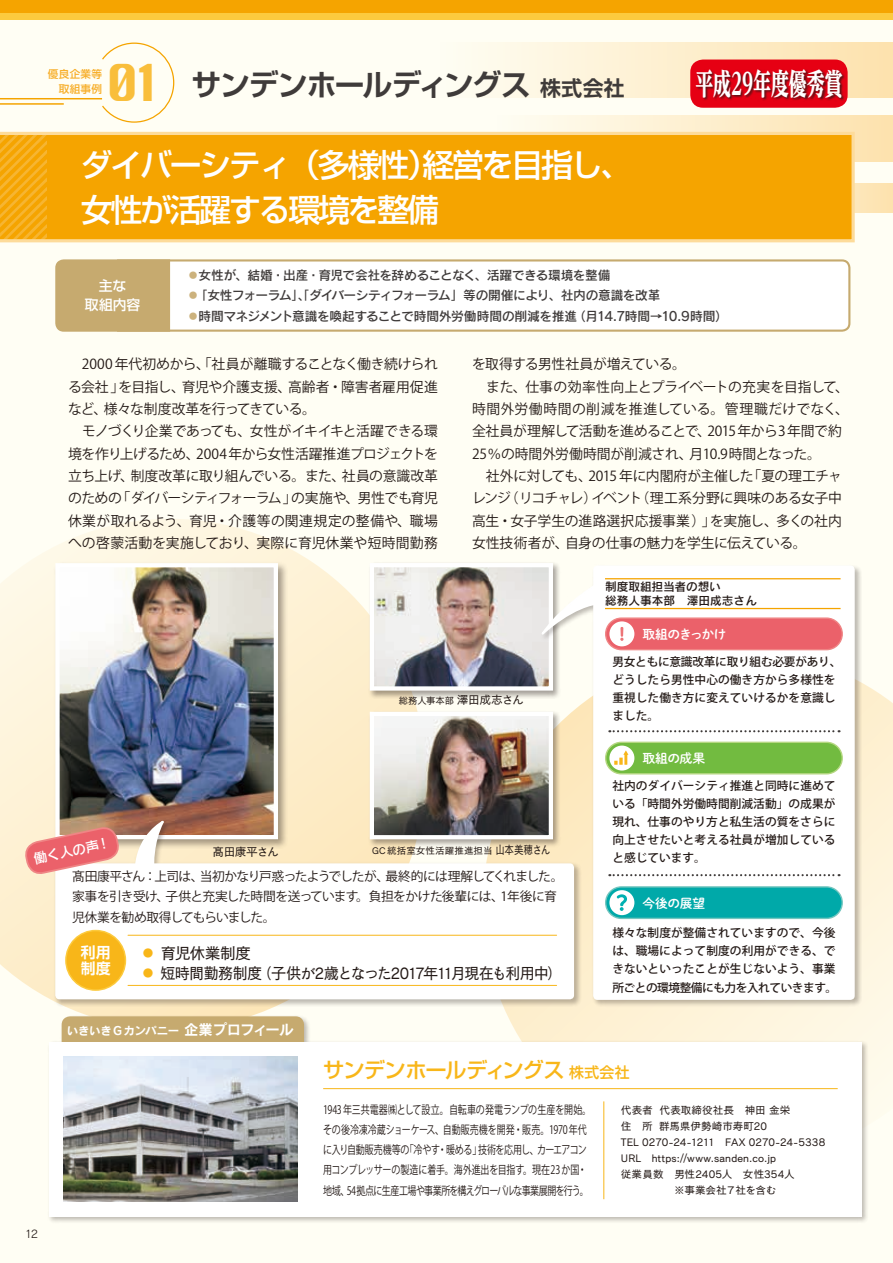
<style>
.page{position:relative;width:893px;height:1263px;background:#fffef4}
.page>*{position:absolute;margin:0;border:0;box-sizing:border-box;transform-origin:0 0}
.t1{font:500 31.95px/44.7px "Shin Go Pro";letter-spacing:-.07em;color:#fff}
.t2{font:700 29.7px "Shin Go Pro De";letter-spacing:-.04em;color:#3f3b3a}
.t3{font:800 29.7px "UD Reimin Pro";color:#fff;scale:.6 1}
.t4{font:500 21.3px "Shin Go Pro";letter-spacing:-.045em;color:#f8b619}
.t5{font:15.9px/20.2px "Cezanne Pro M";letter-spacing:-.065em;color:#231916}
.t6{font:700 14.85px/15.9px "Shin Go Pro De";color:#fff}
.t7{font:13.8px/22.4px "Koz Go Pro";letter-spacing:-.015em;color:#231916}
.t8{font:500 13.8px/19.2px "Shin Go Pro";letter-spacing:-.005em;color:#fff;text-align:center}
.t9{font:13.8px "Rodin Pro DB";color:#fff}
.t10{font:12.75px/20.2px "Rodin Pro DB";letter-spacing:-.04em;color:#3f3b3a}
.t11{font:12.75px/20.2px "Koz Go Pro";letter-spacing:-.055em;color:#231916}
.t12{font:12.75px "Shuei M Go Std B";letter-spacing:-.045em;color:#fff}
.t13{font:12.75px "Shuei M Go Std B";letter-spacing:-.065em;color:#fff}
.t14{font:500 11.7px/18px "Koz Go Pro";letter-spacing:.005em;color:#231916}
.t15{font:11.7px/20.2px "Koz Go Pro";letter-spacing:-.035em;color:#231916;scale:.77 1}
.t16{font:11.7px/13.8px "Rodin Pro DB";color:#231916}
.t17{font:11.7px "Cezanne Pro M";letter-spacing:-.055em;color:#231916}
.t18{font:11.55px "Rodin Pro B";letter-spacing:-.025em;color:#fff}
.t19{font:10.65px/15.9px "Cezanne Pro M";letter-spacing:.005em;color:#231916}
.t20{font:500 10.65px/14.9px "Shin Go Pro";letter-spacing:.02em;color:#f7ae29;text-align:right}
.t21{font:10.65px "Rodin Pro M";color:#231916}
.t22{font:9.3px "Cezanne Pro M";color:#231916}
.s1{font-family:"Chicago";font-weight:400;font-size:49.5px;color:#f9be3b}
.s2{font-size:20.85px}
.s3{color:#ccb27d}
.s4{font-size:11.7px}
.s5{color:#f8b619}
.s6{font-size:14.4px}
.s7{font-size:14.85px}
</style>
<div class="page">
<svg style="left:0;top:519px;width:417px;height:496px"></svg>
<svg style="left:504px;top:683px;width:388px;height:382px;fill:#fef4db"></svg>
<svg style="left:892px;top:703px;width:1px;height:340px"></svg>
<div style="left:438px;top:43px;width:455px;height:55px;background:linear-gradient(to right,#fefff5,#fcd8a6)"></div>
<div style="left:495px;top:115px;width:398px;height:47px;background:linear-gradient(to right,#fefdf2,#fde2ad)"></div>
<div style="left:694px;top:183px;width:199px;height:30px;background:#fde4b4"></div>
<svg style="left:101px;top:42px;width:74px;height:81px"></svg>
<hr style="left:0;top:98px;width:102px;height:1px;background:#f5a400">
<hr style="left:0;top:103px;width:64px;height:2px;background:#f5a400">
<svg style="left:170px;top:259px;width:681px;height:73px"></svg>
<div style="left:55px;top:259px;width:115px;height:73px;background:#c6aa6f"></div>
<div style="left:47px;top:1015px;width:822px;height:209px;background:#231916;opacity:.3"></div>
<div style="left:62px;top:1016px;width:242px;height:47px;background:#c6aa6f;border-radius:9px"></div>
<div style="left:49px;top:1042px;width:812px;height:174px;background:#fff"></div>
<svg style="left:0;top:132px;width:855px;height:110px;background:#f5a709"></svg>
<div style="left:0;top:7px;width:893px;height:13px;background:#fcca3e"></div>
<div style="left:0;top:0;width:893px;height:13px;background:#f5a400"></div>
<hr style="left:323px;top:1088px;width:515px;height:1px;background:#f8b619">
<hr style="left:603px;top:1101px;width:1px;height:98px;background:#f8b619">
<div style="left:54px;top:561px;width:234px;height:288px;background:#231916;opacity:.4"></div>
<img style="left:53px;top:561px;width:227px;height:261px">
<div style="left:368px;top:562px;width:194px;height:137px;background:#231916;opacity:.4"></div>
<img style="left:368px;top:710px;width:172px;height:109px">
<img style="left:64px;top:1057px;width:234px;height:144px">
<div style="left:540px;top:564px;width:322px;height:444px;background:#231916;opacity:.3"></div>
<svg style="left:368px;top:561px;width:237px;height:132px"></svg>
<div style="left:593px;top:565px;width:262px;height:435px;background:#fff;border-radius:4px"></div>
<div style="left:606px;top:618px;width:236px;height:32px;background:#eb616a;border-radius:16px"></div>
<div style="left:605px;top:617px;width:238px;height:33px;border:1px solid #ef8585;border-radius:16px"></div>
<div style="left:609px;top:621px;width:25px;height:25px;background:#fff;border-radius:50%"></div>
<svg style="left:620px;top:627px;width:3px;height:14px"></svg>
<svg style="left:609px;top:874px;width:230px;height:2px"></svg>
<svg style="left:609px;top:730px;width:230px;height:2px"></svg>
<div style="left:606px;top:742px;width:236px;height:32px;background:#72bb40;border-radius:16px"></div>
<div style="left:605px;top:742px;width:238px;height:32px;border:1px solid #b5d781;border-radius:16px"></div>
<div style="left:609px;top:745px;width:25px;height:25px;background:#fff;border-radius:50%"></div>
<svg style="left:614px;top:750px;width:14px;height:15px"></svg>
<div style="left:606px;top:887px;width:236px;height:31px;background:#00a9a9;border-radius:16px"></div>
<div style="left:605px;top:886px;width:238px;height:33px;border:1px solid #74c6bf;border-radius:16px"></div>
<div style="left:609px;top:890px;width:25px;height:25px;background:#fff;border-radius:50%"></div>
<svg style="left:617px;top:894px;width:10px;height:17px"></svg>
<div style="left:54px;top:819px;width:528px;height:188px;background:#231916;opacity:.3"></div>
<svg style="left:134px;top:822px;width:31px;height:41px"></svg>
<div style="left:55px;top:863px;width:519px;height:136px;background:#fff;border-radius:4px"></div>
<div style="left:66px;top:930px;width:59px;height:60px;background:#f8b619;border-radius:50%"></div>
<div style="left:65px;top:930px;width:61px;height:61px;border:1px solid #fcca3e;border-radius:50%"></div>
<hr style="left:128px;top:935px;width:429px;height:1px;background:#f8b619">
<hr style="left:128px;top:985px;width:429px;height:1px;background:#f8b619">
<hr style="left:605px;top:578px;width:236px;height:1px;background:#f5a400">
<hr style="left:605px;top:608px;width:236px;height:1px;background:#f5a400">
<div style="left:690px;top:60px;width:158px;height:48px;background:#e60013;border-radius:13px"></div>
<div style="left:696px;top:69px;width:149px;height:32px;background:#231916;opacity:.75"></div>
<svg style="left:24px;top:822px;width:96px;height:53px;background:#eb9792"></svg>
<p class="t20" style="left:48px;top:65px;width:56px">優良企業等取組事例</p>
<h2 class="t2" style="left:106px;top:60px;width:521px"><span class="s1">01</span> サンデンホールディングス <span class="s2">株式会社</span></h2>
<h1 class="t1" style="left:81px;top:139px;width:553px">ダイバーシティ（多様性）経営を目指し、女性が活躍する環境を整備</h1>
<h2 class="t3" style="left:695px;top:59px;width:247px">平成29年度優秀賞</h2>
<p class="t10" style="left:187px;top:265px;width:543px"><span class="s3">◦</span>女性が、結婚・出産・育児で会社を辞めることなく、活躍できる環境を整備<br><span class="s3">◦</span>「女性フォーラム」、「ダイバーシティフォーラム」等の開催により、社内の意識を改革<br><span class="s3">◦</span>時間マネジメント意識を喚起することで時間外労働時間の削減を推進（月14.7時間→10.9時間）</p>
<p class="t7" style="left:68px;top:353px;width:371px">　2000 年代初めから、「社員が離職することなく働き続けられる会社」を目指し、育児や介護支援、高齢者・障害者雇用促進など、様々な制度改革を行ってきている。<br>　モノづくり企業であっても、女性がイキイキと活躍できる環境を作り上げるため、2004年から女性活躍推進プロジェクトを立ち上げ、制度改革に取り組んでいる。また、社員の意識改革のための「ダイバーシティフォーラム」の実施や、男性でも育児休業が取れるよう、育児・介護等の関連規定の整備や、職場への啓蒙活動を実施しており、実際に育児休業や短時間勤務</p>
<p class="t7" style="left:472px;top:353px;width:378px">を取得する男性社員が増えている。<br>　また、仕事の効率性向上とプライベートの充実を目指して、時間外労働時間の削減を推進している。管理職だけでなく、全社員が理解して活動を進めることで、2015年から3年間で約<br>25％の時間外労働時間が削減され、月10.9時間となった。<br>　社外に対しても、2015 年に内閣府が主催した「夏の理工チャレンジ（リコチャレ）イベント（理工系分野に興味のある女子中高生・女子学生の進路選択応援事業）」を実施し、多くの社内女性技術者が、自身の仕事の魅力を学生に伝えている。</p>
<p class="t8" style="left:85px;top:275px;width:57px">主な<br>取組内容</p>
<p class="t16" style="left:605px;top:579px;width:154px">制度取組担当者の想い<br>総務人事本部　澤田成志さん</p>
<p class="t9" style="left:32px;top:850px;width:80px;rotate:-12deg">働く人の声！</p>
<p class="t17" style="left:213px;top:844px;width:68px">髙田康平さん</p>
<p class="t22" style="left:399px;top:694px;width:126px">総務人事本部 <span class="s4">澤田成志さん</span></p>
<p class="t22" style="left:372px;top:845px;width:180px">GC 統括室女性活躍推進担当 <span class="s4">山本美穂さん</span></p>
<p class="t11" style="left:72px;top:867px;width:493px">髙田康平さん：上司は、当初かなり戸惑ったようでしたが、最終的には理解してくれました。家事を引き受け、子供と充実した時間を送っています。負担をかけた後輩には、1年後に育児休業を勧め取得してもらいました。</p>
<p class="t5" style="left:140px;top:942px;width:424px"><span class="s5">◦</span> 育児休業制度<br><span class="s5">◦</span> 短時間勤務制度（子供が2歳となった2017年11月現在も利用中）</p>
<p class="t6" style="left:81px;top:943px;width:31px">利用制度</p>
<p class="t18" style="left:67px;top:1022px;width:228px">いきいきGカンパニー <span class="s6">企業プロフィール</span></p>
<p class="t13" style="left:642px;top:624px;width:85px">取組のきっかけ</p>
<p class="t14" style="left:612px;top:653px;width:231px">男女ともに意識改革に取り組む必要があり、どうしたら男性中心の働き方から多様性を重視した働き方に変えていけるかを意識しました。</p>
<p class="t12" style="left:642px;top:749px;width:64px">取組の成果</p>
<p class="t14" style="left:612px;top:777px;width:225px;text-align:justify">社内のダイバーシティ推進と同時に進めている「時間外労働時間削減活動」の成果が現れ、仕事のやり方と私生活の質をさらに向上させたいと考える社員が増加していると感じています。</p>
<p class="t12" style="left:642px;top:893px;width:64px">今後の展望</p>
<p class="t14" style="left:612px;top:925px;width:226px">様々な制度が整備されていますので、今後は、職場によって制度の利用ができる、できないといったことが生じないよう、事業所ごとの環境整備にも力を入れていきます。</p>
<p class="t21" style="left:25px;top:1227px;width:15px">12</p>
<h3 class="t4" style="left:323px;top:1052px;width:308px">サンデンホールディングス <span class="s7">株式会社</span></h3>
<p class="t15" style="left:323px;top:1100px;width:350px">1943 年三共電器㈱として設立。自転車の発電ランプの生産を開始。その後冷凍冷蔵ショーケース、自動販売機を開発・販売。1970 年代に入り自動販売機等の「冷やす・暖める」技術を応用し、カーエアコン用コンプレッサーの製造に着手。海外進出を目指す。現在23か国・地域、54拠点に生産工場や事業所を構えグローバルな事業展開を行う。</p>
<p class="t19" style="left:621px;top:1102px;width:206px">代表者 代表取締役社長　神田 金栄<br>住　所 群馬県伊勢崎市寿町20<br>TEL 0270-24-1211　FAX 0270-24-5338<br>URL　https://www.sanden.co.jp<br>従業員数　男性2405人　女性354人<br>　　　　　※事業会社７社を含む</p>
</div>
